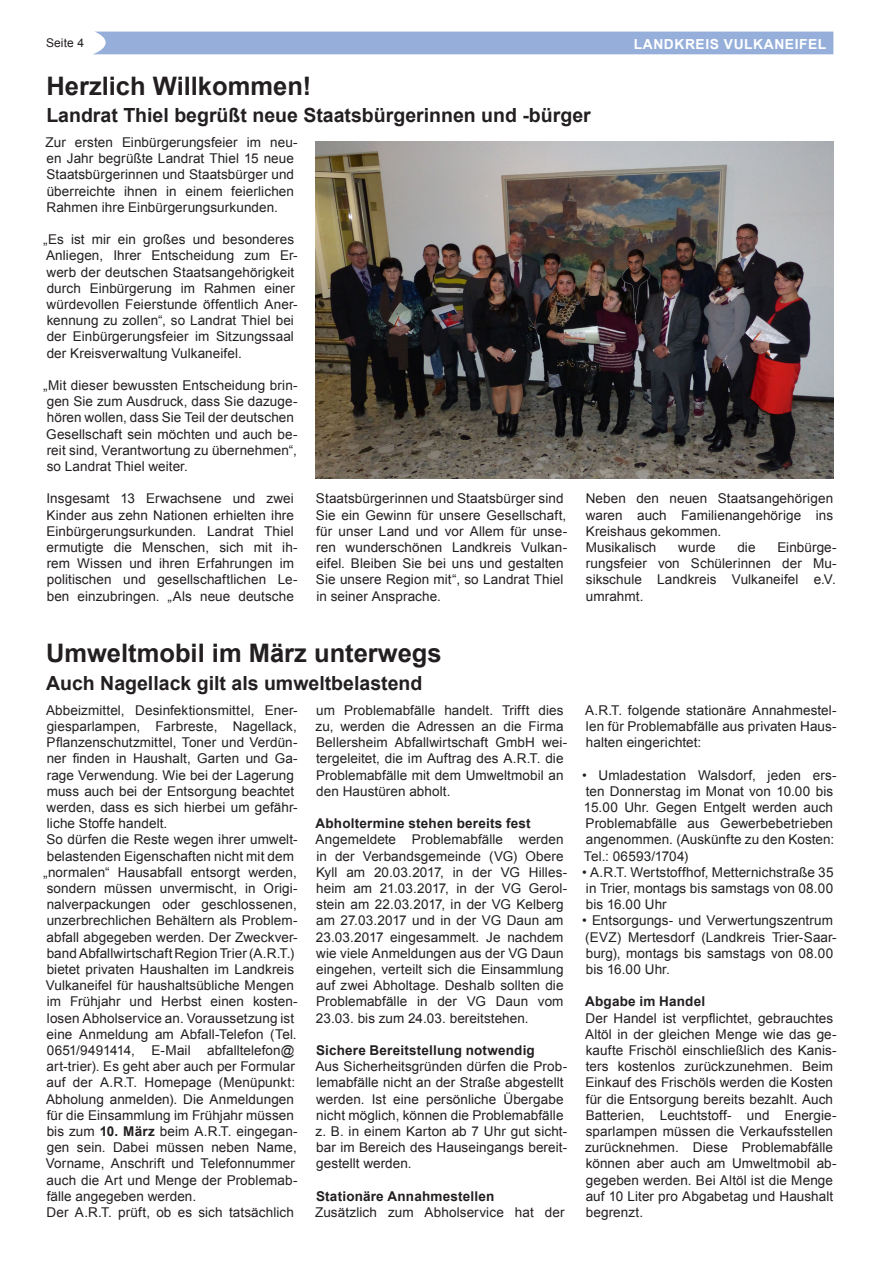
<style>
.page{position:relative;width:881px;height:1263px;background:#fff}
.page>*{position:absolute;margin:0;border:0;box-sizing:border-box;transform-origin:0 0}
.Ü-3-spaltig{font:700 25.5px "Arial";color:#231f20}
.ZWÜ_3-spaltig{font:700 19.5px "Arial";color:#231f20}
.t1{font:700 13.8px "Arial";letter-spacing:.04em;color:#fff}
.Fließtext{font:13.5px/16.2px "Arial";letter-spacing:.005em;color:#231f20}
.Fließtext-2{font:700 13.5px "Arial";letter-spacing:.015em;color:#231f20}
.t2{font:12px "Arial";letter-spacing:.01em;color:#231f20}
.s1{font-weight:700}
</style>
<div class="page">
<div style="left:94px;top:32px;width:739px;height:22px;background:#96afda"></div>
<img style="left:316px;top:141px;width:517px;height:337px">
<p class="t2" style="left:46px;top:35px;width:40px">Seite 4</p>
<p class="t1" style="left:633px;top:34px;width:194px">LANDKREIS VULKANEIFEL</p>
<p class="Ü-3-spaltig" style="left:46px;top:69px;width:266px">Herzlich Willkommen!</p>
<p class="ZWÜ_3-spaltig" style="left:46px;top:102px;width:545px">Landrat Thiel begrüßt neue Staatsbürgerinnen und -bürger</p>
<p class="Fließtext" style="left:45px;top:134px;width:253px">Zur ersten Einbürgerungsfeier im neu&shy;en Jahr begrüßte Landrat Thiel 15 neue Staatsbürgerinnen und Staatsbürger und überreichte ihnen in einem feierlichen Rahmen ihre Einbürgerungsurkunden.</p>
<p class="Fließtext" style="left:43px;top:232px;width:256px">„Es ist mir ein großes und besonderes Anliegen, Ihrer Entscheidung zum Er&shy;werb der deutschen Staatsangehörigkeit durch Einbürgerung im Rahmen einer würdevollen Feierstunde öffentlich Aner&shy;kennung zu zollen“, so Landrat Thiel bei der Einbürgerungsfeier im Sitzungssaal der Kreisverwaltung Vulkaneifel.</p>
<p class="Fließtext" style="left:43px;top:377px;width:256px">„Mit dieser bewussten Entscheidung brin&shy;gen Sie zum Ausdruck, dass Sie dazuge&shy;hören wollen, dass Sie Teil der deutschen Gesellschaft sein möchten und auch be&shy;reit sind, Verantwortung zu übernehmen“, so Landrat Thiel weiter.</p>
<p class="Fließtext" style="left:46px;top:491px;width:252px">Insgesamt 13 Erwachsene und zwei Kinder aus zehn Nationen erhielten ihre Einbürgerungsurkunden. Landrat Thiel ermutigte die Menschen, sich mit ih&shy;rem Wissen und ihren Erfahrungen im politischen und gesellschaftlichen Le&shy;ben einzubringen. „Als neue deutsche</p>
<p class="Fließtext" style="left:316px;top:491px;width:253px">Staatsbürgerinnen und Staatsbürger sind Sie ein Gewinn für unsere Gesellschaft, für unser Land und vor Allem für unse&shy;ren wunderschönen Landkreis Vulkan&shy;eifel. Bleiben Sie bei uns und gestalten Sie unsere Region mit“, so Landrat Thiel in seiner Ansprache.</p>
<p class="Fließtext" style="left:585px;top:491px;width:249px;text-align:justify">Neben den neuen Staatsangehörigen waren auch Familienangehörige ins Kreishaus gekommen.</p>
<p class="Fließtext" style="left:585px;top:539px;width:252px;text-align:justify;text-indent:191px">Einbürge&shy;rungsfeier von Schülerinnen der Mu&shy;sikschule Landkreis Vulkaneifel e.V. umrahmt.</p>
<p class="Fließtext" style="left:585px;top:539px;width:72px">Musikalisch</p>
<p class="Fließtext" style="left:678px;top:539px;width:39px">wurde</p>
<p class="Fließtext" style="left:737px;top:539px;width:20px">die</p>
<p class="Ü-3-spaltig" style="left:46px;top:636px;width:397px">Umweltmobil im März unterwegs</p>
<p class="ZWÜ_3-spaltig" style="left:46px;top:670px;width:378px">Auch Nagellack gilt als umweltbelastend</p>
<p class="Fließtext" style="left:46px;top:702px;width:253px">Abbeizmittel, Desinfektionsmittel, Ener&shy;giesparlampen, Farbreste, Nagellack, Pflanzenschutzmittel, Toner und Verdün&shy;ner finden in Haushalt, Garten und Ga&shy;rage Verwendung. Wie bei der Lagerung muss auch bei der Entsorgung beachtet werden, dass es sich hierbei um gefähr&shy;liche Stoffe handelt.</p>
<p class="Fließtext" style="left:43px;top:832px;width:256px">So dürfen die Reste wegen ihrer umwelt&shy;belastenden Eigenschaften nicht mit dem „normalen“ Hausabfall entsorgt werden, sondern müssen unvermischt, in Origi&shy;nalverpackungen oder geschlossenen, unzerbrechlichen Behältern als Problem&shy;abfall abgegeben werden. Der Zweckver&shy;band Abfallwirtschaft Region Trier (A.R.T.) bietet privaten Haushalten im Landkreis Vulkaneifel für haushaltsübliche Mengen im Frühjahr und Herbst einen kosten&shy;losen Abholservice an. Voraussetzung ist eine Anmeldung am Abfall-Telefon (Tel.<br>0651/9491414, E-Mail abfalltelefon@ art-trier). Es geht aber auch per Formular auf der A.R.T. Homepage (Menüpunkt:<br>Abholung anmelden). Die Anmeldungen für die Einsammlung im Frühjahr müssen bis zum <span class="s1">10. März</span> beim A.R.T. eingegan&shy;gen sein. Dabei müssen neben Name, Vorname, Anschrift und Telefonnummer auch die Art und Menge der Problemab&shy;fälle angegeben werden.</p>
<p class="Fließtext" style="left:47px;top:1204px;width:249px">Der A.R.T. prüft, ob es sich tatsächlich</p>
<p class="Fließtext" style="left:315px;top:702px;width:253px">um Problemabfälle handelt. Trifft dies zu, werden die Adressen an die Firma Bellersheim Abfallwirtschaft GmbH wei&shy;tergeleitet, die im Auftrag des A.R.T. die Problemabfälle mit dem Umweltmobil an den Haustüren abholt.</p>
<p class="Fließtext-2" style="left:315px;top:814px;width:217px">Abholtermine stehen bereits fest</p>
<p class="Fließtext" style="left:315px;top:832px;width:253px">Angemeldete Problemabfälle werden in der Verbandsgemeinde (VG) Obere Kyll am 20.03.2017, in der VG Hilles&shy;heim am 21.03.2017, in der VG Gerol&shy;stein am 22.03.2017, in der VG Kelberg am 27.03.2017 und in der VG Daun am 23.03.2017 eingesammelt. Je nachdem wie viele Anmeldungen aus der VG Daun eingehen, verteilt sich die Einsammlung auf zwei Abholtage. Deshalb sollten die Problemabfälle in der VG Daun vom 23.03. bis zum 24.03. bereitstehen.</p>
<p class="Fließtext-2" style="left:316px;top:1041px;width:220px">Sichere Bereitstellung notwendig</p>
<p class="Fließtext" style="left:315px;top:1058px;width:253px">Aus Sicherheitsgründen dürfen die Prob&shy;lemabfälle nicht an der Straße abgestellt werden. Ist eine persönliche Übergabe nicht möglich, können die Problemabfälle z. B. in einem Karton ab 7 Uhr gut sicht&shy;bar im Bereich des Hauseingangs bereit&shy;gestellt werden.</p>
<p class="Fließtext-2" style="left:316px;top:1187px;width:180px">Stationäre Annahmestellen</p>
<p class="Fließtext" style="left:315px;top:1204px;width:251px">Zusätzlich zum Abholservice hat der</p>
<p class="Fließtext" style="left:585px;top:702px;width:253px;text-align:justify">A.R.T. folgende stationäre Annahmestel&shy;len für Problemabfälle aus privaten Haus&shy;halten eingerichtet:</p>
<p class="Fließtext" style="left:582px;top:767px;width:256px">• Umladestation Walsdorf, jeden ers&shy;ten Donnerstag im Monat von 10.00 bis 15.00 Uhr. Gegen Entgelt werden auch Problemabfälle aus Gewerbebetrieben angenommen. (Auskünfte zu den Kosten:<br>Tel.: 06593/1704)</p>
<p class="Fließtext" style="left:582px;top:864px;width:253px;text-align:justify">• A.R.T. Wertstoffhof, Metternichstraße 35 in Trier, montags bis samstags von 08.00 bis 16.00 Uhr</p>
<p class="Fließtext" style="left:582px;top:913px;width:256px">• Entsorgungs- und Verwertungszentrum (EVZ) Mertesdorf (Landkreis Trier-Saar&shy;burg), montags bis samstags von 08.00 bis 16.00 Uhr.</p>
<p class="Fließtext-2" style="left:585px;top:992px;width:122px">Abgabe im Handel</p>
<p class="Fließtext" style="left:585px;top:1010px;width:253px">Der Handel ist verpflichtet, gebrauchtes Altöl in der gleichen Menge wie das ge&shy;kaufte Frischöl einschließlich des Kanis&shy;ters kostenlos zurückzunehmen. Beim Einkauf des Frischöls werden die Kosten für die Entsorgung bereits bezahlt. Auch Batterien, Leuchtstoff- und Energie&shy;sparlampen müssen die Verkaufsstellen zurücknehmen. Diese Problemabfälle können aber auch am Umweltmobil ab&shy;gegeben werden. Bei Altöl ist die Menge auf 10 Liter pro Abgabetag und Haushalt begrenzt.</p>
</div>
